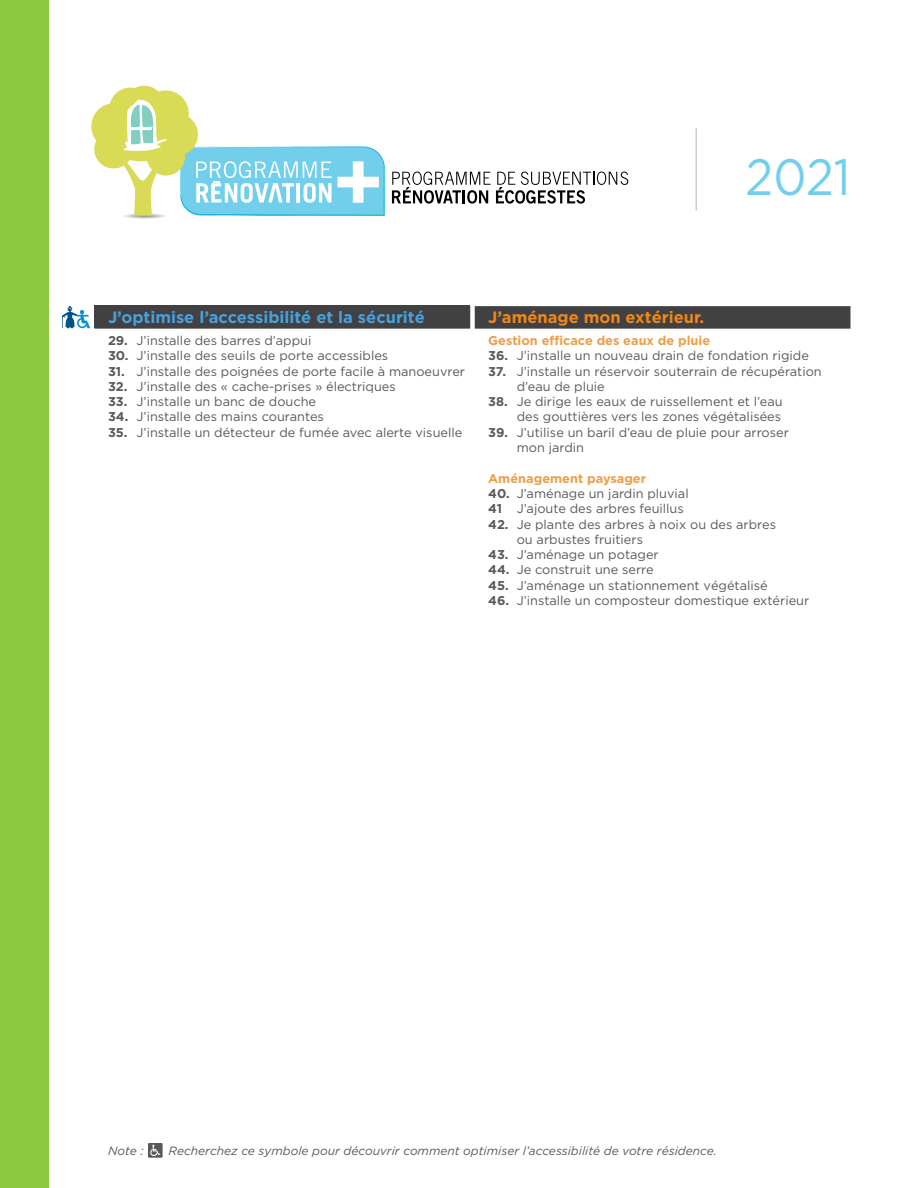
<style>
.page{position:relative;width:918px;height:1188px;background:#fff}
.page>*{position:absolute;margin:0;border:0;box-sizing:border-box;transform-origin:0 0}
.t1{font:51px "Gotham";color:#71cfeb;scale:.91 1}
.t2{font:700 16.5px "Gotham";color:#4aa0d8}
.t3{font:700 16.5px "Gotham";color:#ec881d}
.t4{font:12.75px/15.3px "Gotham";color:#58595b}
.t5{font:700 12.75px "Gotham";color:#f09d47}
.t6{font:italic 12px "Gotham";color:#58595b}
.s1{font-weight:700}
</style>
<div class="page">
<svg style="left:392px;top:172px;width:236px;height:32px"></svg>
<svg style="left:91px;top:85px;width:294px;height:134px"></svg>
<hr style="left:696px;top:128px;width:1px;height:82px;background:#c9cacc">
<div style="left:94px;top:306px;width:376px;height:23px;background:#414042"></div>
<div style="left:475px;top:306px;width:375px;height:23px;background:#414042"></div>
<div style="left:0;top:0;width:48px;height:1188px;background:#8dc63f"></div>
<div style="left:148px;top:1143px;width:14px;height:14px;border:1px solid #58595b"></div>
<svg style="left:150px;top:1145px;width:10px;height:11px"></svg>
<svg style="left:62px;top:306px;width:28px;height:22px"></svg>
<h1 class="t1" style="left:746px;top:148px;width:117px">2021</h1>
<p class="t2" style="left:108px;top:307px;width:318px">J’optimise l’accessibilité et la sécurité</p>
<p class="t4" style="left:108px;top:333px;width:205px"><span class="s1">29.</span> J’installe des barres d’appui</p>
<p class="t4" style="left:108px;top:348px;width:282px"><span class="s1">30.</span> J’installe des seuils de porte accessibles</p>
<p class="t4" style="left:108px;top:363px;width:359px"><span class="s1">31.</span> J’installe des poignées de porte facile à manoeuvrer</p>
<p class="t4" style="left:108px;top:378px;width:289px"><span class="s1">32.</span> J’installe des « cache-prises » électriques</p>
<p class="t4" style="left:108px;top:394px;width:210px"><span class="s1">33.</span> J’installe un banc de douche</p>
<p class="t4" style="left:108px;top:409px;width:217px"><span class="s1">34.</span> J’installe des mains courantes</p>
<p class="t4" style="left:108px;top:424px;width:356px"><span class="s1">35.</span> J’installe un détecteur de fumée avec alerte visuelle</p>
<p class="t3" style="left:488px;top:307px;width:217px">J’aménage mon extérieur.</p>
<p class="t5" style="left:488px;top:333px;width:223px">Gestion efficace des eaux de pluie</p>
<p class="t4" style="left:488px;top:348px;width:322px"><span class="s1">36.</span> J’installe un nouveau drain de fondation rigide</p>
<p class="t4" style="left:517px;top:363px;width:307px;text-indent:-28px"><span class="s1">37.</span> J’installe un réservoir souterrain de récupération d’eau de pluie</p>
<p class="t4" style="left:488px;top:394px;width:296px;text-align:right"><span class="s1">38.</span> Je dirige les eaux de ruissellement et l’eau des gouttières vers les zones végétalisées</p>
<p class="t4" style="left:517px;top:424px;width:274px;text-indent:-28px"><span class="s1">39.</span> J’utilise un baril d’eau de pluie pour arroser mon jardin</p>
<p class="t5" style="left:488px;top:471px;width:159px">Aménagement paysager</p>
<p class="t4" style="left:488px;top:486px;width:202px"><span class="s1">40.</span> J’aménage un jardin pluvial<br><span class="s1">41</span> J’ajoute des arbres feuillus</p>
<p class="t4" style="left:517px;top:516px;width:261px;text-indent:-28px"><span class="s1">42.</span> Je plante des arbres à noix ou des arbres ou arbustes fruitiers</p>
<p class="t4" style="left:488px;top:547px;width:172px"><span class="s1">43.</span> J’aménage un potager</p>
<p class="t4" style="left:488px;top:562px;width:167px"><span class="s1">44.</span> Je construit une serre</p>
<p class="t4" style="left:488px;top:577px;width:281px"><span class="s1">45.</span> J’aménage un stationnement végétalisé</p>
<p class="t4" style="left:488px;top:593px;width:323px"><span class="s1">46.</span> J’installe un composteur domestique extérieur</p>
<p class="t6" style="left:108px;top:1144px;width:37px">Note :</p>
<p class="t6" style="left:168px;top:1144px;width:550px">Recherchez ce symbole pour découvrir comment optimiser l’accessibilité de votre résidence.</p>
</div>
